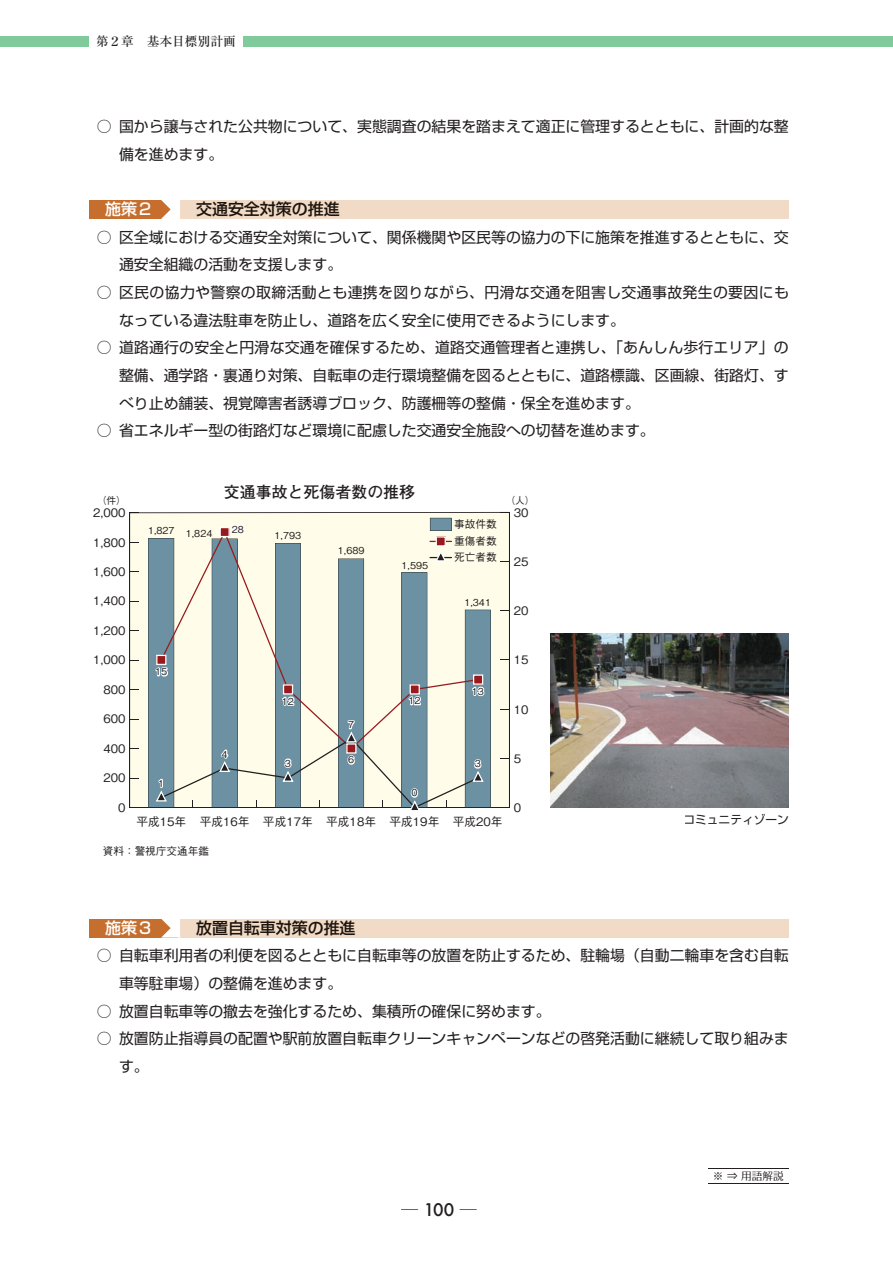
<style>
.page{position:relative;width:893px;height:1263px;background:#fff}
.page>*{position:absolute;margin:0;border:0;box-sizing:border-box;transform-origin:0 0}
.t1{font:500 16.95px "Futura";color:#231f20}
.t2{font:500 15.9px "Shin Go Pro";color:#1d140e}
.t3{font:700 15.9px "Futo Go B101 Pro";color:#231f20}
.t4{font:500 15.9px "Shin Go Pro";color:#fff}
.t5{font:14.85px/27.6px "Shin Go Pro";color:#231f20}
.t6{font:14.85px/27.6px "Shin Go Pro";letter-spacing:.025em;color:#231f20}
.t7{font:500 12.75px "Ryumin Pro";color:#231f20}
.t8{font:500 11.7px "Gothic BBB Pro";color:#231f20}
.t9{font:11.7px "Shin Go Pro";color:#231f20}
.t10{font:500 10.65px/16.6px "Gothic BBB Pro";color:#231f20;text-align:justify}
.t11{font:10.65px "Folk Pro";color:#231f20}
.t12{font:500 9.6px "Gothic BBB Pro";color:#231f20}
.s1{font-family:"Futo Go B101 Pro";font-weight:700}
</style>
<div class="page">
<hr style="left:708px;top:1168px;width:81px;height:1px;background:#231f20">
<hr style="left:708px;top:1183px;width:81px;height:1px;background:#231f20">
<div style="left:0;top:36px;width:893px;height:11px;background:#80ca9c"></div>
<div style="left:89px;top:35px;width:153px;height:13px;background:#fff"></div>
<div style="left:89px;top:200px;width:90px;height:18px;background:#c56e2d"></div>
<div style="left:179px;top:200px;width:610px;height:18px;background:#f1dbc6"></div>
<div style="left:89px;top:919px;width:90px;height:18px;background:#c56e2d"></div>
<div style="left:179px;top:919px;width:610px;height:18px;background:#f1dbc6"></div>
<svg style="left:161px;top:200px;width:19px;height:19px"></svg>
<svg style="left:129px;top:512px;width:381px;height:296px;fill:#fffde9"></svg>
<hr style="left:509px;top:512px;width:1px;height:295px;background:#231f20">
<svg style="left:148px;top:518px;width:343px;height:292px"></svg>
<svg style="left:161px;top:919px;width:19px;height:19px"></svg>
<img style="left:551px;top:633px;width:238px;height:175px">
<p class="t7" style="left:96px;top:32px;width:142px">第２章　基本目標別計画</p>
<p class="t5" style="left:119px;top:111px;width:671px;text-indent:-22px">○ 国から譲与された公共物について、実態調査の結果を踏まえて適正に管理するとともに、計画的な整備を進めます。</p>
<p class="t4" style="left:105px;top:196px;width:49px">施策２</p>
<p class="t2" style="left:180px;top:196px;width:161px">　交通安全対策の推進</p>
<p class="t5" style="left:119px;top:221px;width:671px;text-indent:-22px">○ 区全域における交通安全対策について、関係機関や区民等の協力の下に施策を推進するとともに、交通安全組織の活動を支援します。</p>
<p class="t6" style="left:119px;top:277px;width:671px;text-indent:-22px">○ 区民の協力や警察の取締活動とも連携を図りながら、円滑な交通を阻害し交通事故発生の要因にもなっている違法駐車を防止し、道路を広く安全に使用できるようにします。</p>
<p class="t5" style="left:119px;top:332px;width:671px;text-align:justify;text-indent:-22px">○ 道路通行の安全と円滑な交通を確保するため、道路交通管理者と連携し、「あんしん歩行エリア」の整備、通学路・裏通り対策、自転車の走行環境整備を図るとともに、道路標識、区画線、街路灯、すべり止め舗装、視覚障害者誘導ブロック、防護柵等の整備・保全を進めます。</p>
<p class="t5" style="left:97px;top:415px;width:560px">○ 省エネルギー型の街路灯など環境に配慮した交通安全施設への切替を進めます。</p>
<p class="t3" style="left:224px;top:479px;width:193px">交通事故と死傷者数の推移</p>
<p class="t12" style="left:97px;top:492px;width:30px">（件）</p>
<p class="t12" style="left:506px;top:492px;width:30px">（人）</p>
<p class="t8" style="left:93px;top:503px;width:34px">2,000</p>
<p class="t8" style="left:93px;top:533px;width:34px">1,800</p>
<p class="t8" style="left:93px;top:562px;width:34px">1,600</p>
<p class="t8" style="left:93px;top:592px;width:34px">1,400</p>
<p class="t8" style="left:93px;top:621px;width:34px">1,200</p>
<p class="t8" style="left:93px;top:651px;width:34px">1,000</p>
<p class="t8" style="left:103px;top:680px;width:24px">800</p>
<p class="t8" style="left:103px;top:709px;width:24px">600</p>
<p class="t8" style="left:103px;top:739px;width:24px">400</p>
<p class="t8" style="left:103px;top:768px;width:24px">200</p>
<p class="t8" style="left:118px;top:798px;width:9px">0</p>
<p class="t12" style="left:232px;top:521px;width:14px">28</p>
<p class="t12" style="left:148px;top:524px;width:66px">1,827 1,824</p>
<p class="t12" style="left:275px;top:528px;width:28px">1,793</p>
<p class="t12" style="left:338px;top:543px;width:28px">1,689</p>
<p class="t12" style="left:155px;top:664px;width:14px">15</p>
<p class="t12" style="left:158px;top:775px;width:8px">1</p>
<p class="t12" style="left:222px;top:746px;width:8px">4</p>
<p class="t12" style="left:282px;top:693px;width:14px">12</p>
<p class="t12" style="left:285px;top:755px;width:8px">3</p>
<p class="t12" style="left:348px;top:717px;width:8px">7</p>
<p class="t12" style="left:348px;top:752px;width:8px">6</p>
<p class="t12" style="left:402px;top:558px;width:28px">1,595</p>
<p class="t10" style="left:454px;top:514px;width:44px">事故件数重傷者数死亡者数</p>
<p class="t12" style="left:464px;top:594px;width:28px">1,341</p>
<p class="t12" style="left:408px;top:693px;width:14px">12</p>
<p class="t12" style="left:411px;top:785px;width:8px">0</p>
<p class="t12" style="left:472px;top:683px;width:14px">13</p>
<p class="t12" style="left:475px;top:756px;width:8px">3</p>
<p class="t8" style="left:136px;top:812px;width:368px">平成15年 平成16年 平成17年 平成18年 平成19年 平成20年</p>
<p class="t10" style="left:103px;top:841px;width:108px">資料：警視庁交通年鑑</p>
<p class="t8" style="left:514px;top:503px;width:16px">30</p>
<p class="t8" style="left:514px;top:552px;width:16px">25</p>
<p class="t8" style="left:514px;top:601px;width:16px">20</p>
<p class="t8" style="left:514px;top:651px;width:16px">15</p>
<p class="t8" style="left:514px;top:700px;width:16px">10</p>
<p class="t8" style="left:514px;top:749px;width:9px">5</p>
<p class="t8" style="left:514px;top:798px;width:9px">0</p>
<p class="t9" style="left:684px;top:809px;width:107px">コミュニティゾーン</p>
<p class="t4" style="left:105px;top:915px;width:49px">施策３</p>
<p class="t2" style="left:180px;top:915px;width:177px">　放置自転車対策の推進</p>
<p class="t5" style="left:119px;top:940px;width:671px;text-indent:-22px">○ 自転車利用者の利便を図るとともに自転車等の放置を防止するため、駐輪場（自動二輪車を含む自転車等駐車場）の整備を進めます。</p>
<p class="t5" style="left:97px;top:995px;width:455px">○ 放置自転車等の撤去を強化するため、集積所の確保に努めます。</p>
<p class="t5" style="left:119px;top:1023px;width:671px;text-indent:-22px">○ 放置防止指導員の配置や駅前放置自転車クリーンキャンペーンなどの啓発活動に継続して取り組みます。</p>
<p class="t1" style="left:401px;top:1198px;width:77px"><span class="s1">─</span> 100 <span class="s1">─</span></p>
<p class="t11" style="left:713px;top:1167px;width:72px">※ ⇒ 用語解説</p>
</div>
